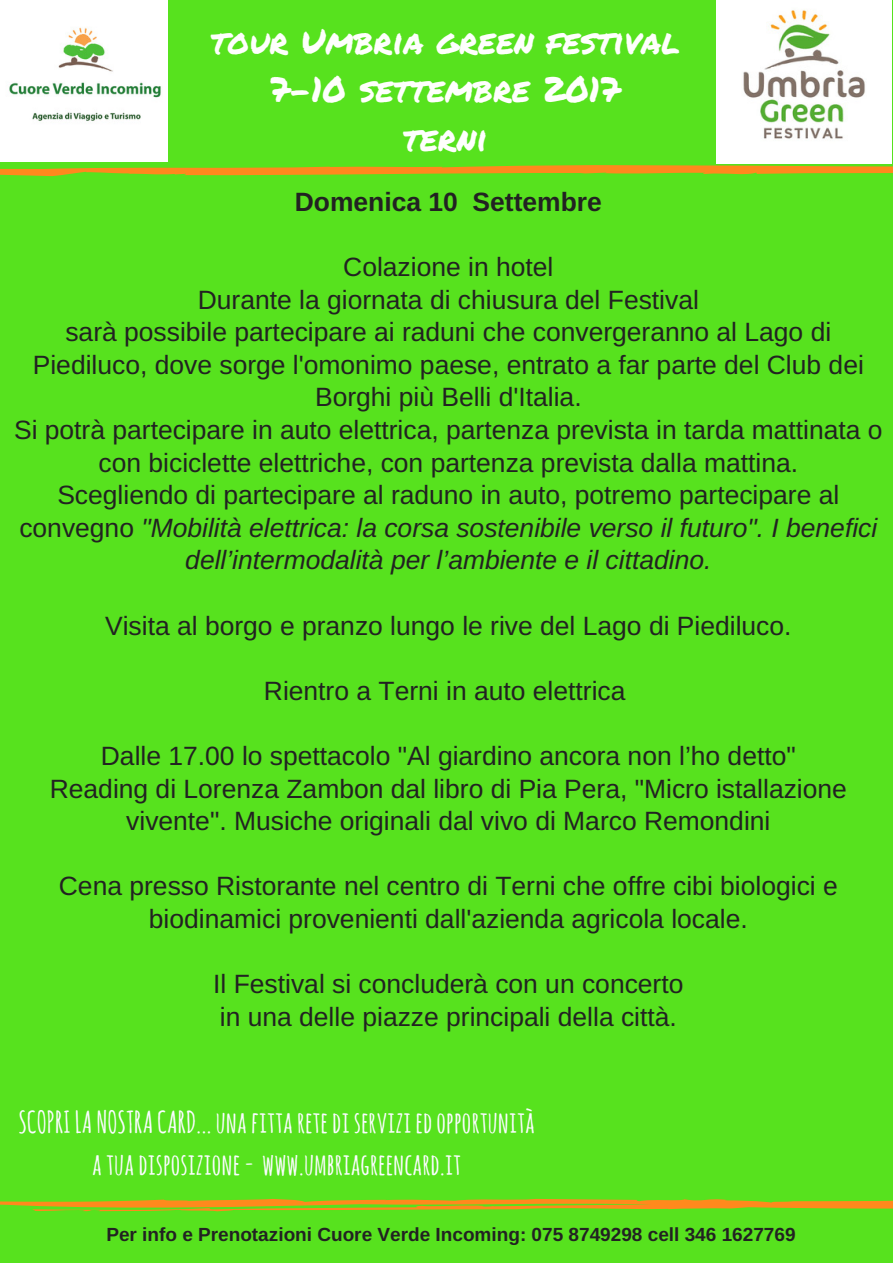
<style>
.page{position:relative;width:893px;height:1263px;background:#fff}
.page>*{position:absolute;margin:0;border:0;box-sizing:border-box;transform-origin:0 0}
.t1{font:34.65px/48.3px "Permanent Marker";color:#fefffc;text-align:center}
.t2{font:700 29.7px/41.5px "Amatic SC";color:#fbfcff;text-align:center}
.t3{font:26.4px/32.5px "Arimo";color:#222;text-align:center}
.t4{font:700 26.4px "Arimo";color:#222}
.t5{font:700 19.05px "Arimo";color:#222}
.s1{font-style:italic}
</style>
<div class="page">
<div style="left:0;top:0;width:892px;height:1262px;background:#57e21e"></div>
<img style="left:0;top:0;width:167px;height:162px">
<svg style="left:0;top:1198px;width:892px;height:14px"></svg>
<svg style="left:0;top:163px;width:892px;height:13px"></svg>
<img style="left:716px;top:0;width:175px;height:163px">
<h1 class="t1" style="left:211px;top:16px;width:470px">tour Umbria green festival<br>7-10 settembre 2017<br>terni</h1>
<p class="t4" style="left:295px;top:187px;width:308px">Domenica 10 Settembre</p>
<p class="t3" style="left:14px;top:251px;width:870px">Colazione in hotel<br>Durante la giornata di chiusura del Festival<br>sarà possibile partecipare ai raduni che convergeranno al Lago di Piediluco, dove sorge l'omonimo paese, entrato a far parte del Club dei Borghi più Belli d'Italia.<br>Si potrà partecipare in auto elettrica, partenza prevista in tarda mattinata o con biciclette elettriche, con partenza prevista dalla mattina.<br>Scegliendo di partecipare al raduno in auto, potremo partecipare al convegno <span class="s1">"Mobilità elettrica: la corsa sostenibile verso il futuro". I benefici dell’intermodalità per l’ambiente e il cittadino.</span></p>
<p class="t3" style="left:105px;top:609px;width:688px">Visita al borgo e pranzo lungo le rive del Lago di Piediluco.</p>
<p class="t3" style="left:264px;top:674px;width:363px">Rientro a Terni in auto elettrica</p>
<p class="t3" style="left:50px;top:740px;width:798px">Dalle 17.00 lo spettacolo "Al giardino ancora non l’ho detto"<br>Reading di Lorenza Zambon dal libro di Pia Pera, "Micro istallazione vivente". Musiche originali dal vivo di Marco Remondini</p>
<p class="t3" style="left:59px;top:870px;width:780px">Cena presso Ristorante nel centro di Terni che offre cibi biologici e biodinamici provenienti dall'azienda agricola locale.</p>
<p class="t3" style="left:213px;top:968px;width:472px;text-align:left">Il Festival si concluderà con un concerto in una delle piazze principali della città.</p>
<p class="t2" style="left:18px;top:1101px;width:518px">SCOPRI LANOSTRACARD...unafittaretedi servizi edopportunità atuadisposizione- www.umbriagreencard.it</p>
<p class="t5" style="left:106px;top:1223px;width:690px">Per info e Prenotazioni Cuore Verde Incoming: 075 8749298 cell 346 1627769</p>
</div>
